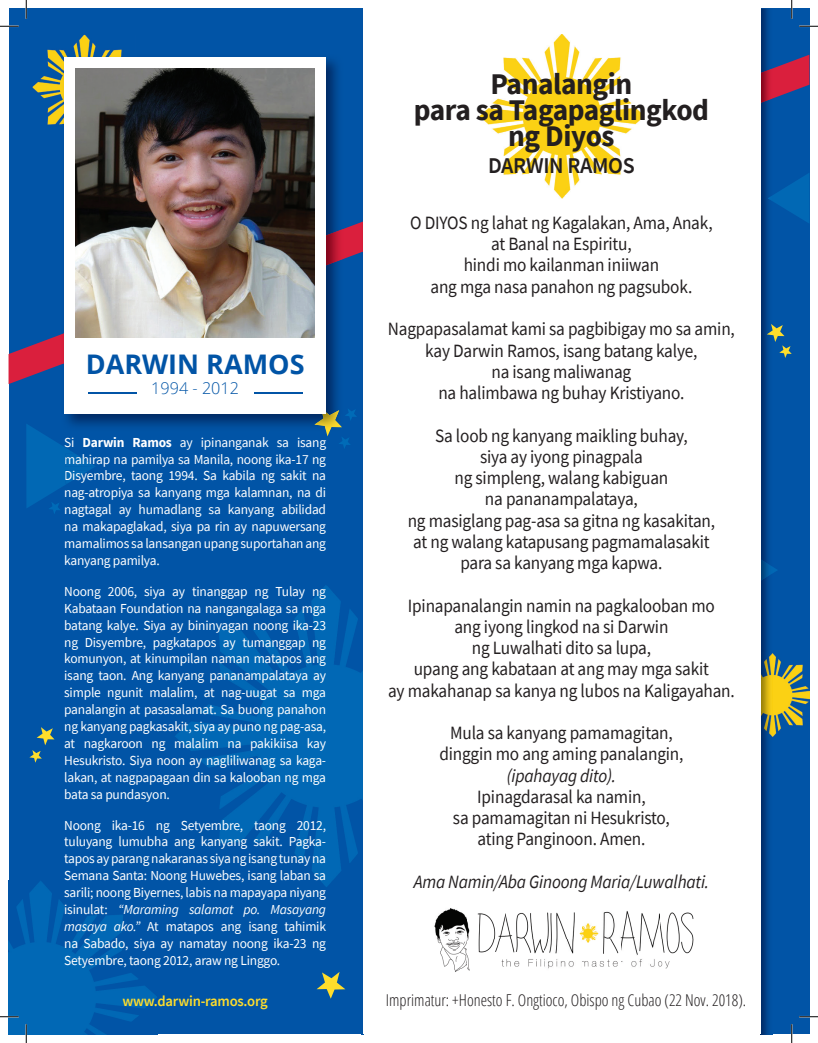
<style>
.page{position:relative;width:818px;height:1043px;background:#fff}
.page>*{position:absolute;margin:0;border:0;box-sizing:border-box;transform-origin:0 0}
.t1{font:700 30px/26.2px "Source Sans Pro";letter-spacing:-.015em;color:#231f20;text-align:center}
.t2{font:700 27px "Open Sans";color:#0154a6}
.t3{font:600 22.5px "Source Sans Pro";letter-spacing:-.015em;color:#231f20}
.t4{font:18.75px/21.2px "Source Sans Pro";letter-spacing:-.01em;color:#231f20;text-align:center;scale:.92 1}
.t5{font:italic 18.75px "Source Sans Pro";letter-spacing:-.01em;color:#231f20;scale:.92 1}
.t6{font:300 16.38px "Open Sans Condensed";color:#231f20}
.t7{font:300 16.25px "Open Sans";color:#0154a6}
.t8{font:600 15px "Source Sans Pro";letter-spacing:-.015em;color:#ffdd2b}
.t9{font:13.75px/16.9px "Source Sans Pro";letter-spacing:-.015em;color:#fff;text-align:justify}
.s1{font-weight:700}
.s2{font-style:italic}
</style>
<div class="page">
<div style="left:9px;top:9px;width:800px;height:1025px;background:#0154a6"></div>
<svg style="left:9px;top:55px;width:800px;height:329px"></svg>
<svg style="left:772px;top:567px;width:5px;height:6px"></svg>
<img style="left:175px;top:585px;width:186px;height:302px">
<img style="left:9px;top:881px;width:148px;height:153px">
<img style="left:32px;top:35px;width:90px;height:104px">
<img style="left:772px;top:653px;width:37px;height:84px">
<img style="left:361px;top:55px;width:2px;height:745px">
<img style="left:760px;top:9px;width:12px;height:1025px">
<img style="left:361px;top:69px;width:411px;height:183px">
<img style="left:760px;top:559px;width:12px;height:22px">
<div style="left:363px;top:9px;width:397px;height:1025px;background:#fff"></div>
<svg style="left:29px;top:727px;width:26px;height:35px"></svg>
<svg style="left:766px;top:324px;width:25px;height:34px"></svg>
<svg style="left:326px;top:409px;width:31px;height:39px"></svg>
<svg style="left:316px;top:972px;width:29px;height:26px"></svg>
<img style="left:61px;top:55px;width:282px;height:376px">
<img style="left:61px;top:229px;width:282px;height:135px">
<img style="left:61px;top:54px;width:76px;height:85px">
<img style="left:314px;top:408px;width:28px;height:23px">
<div style="left:64px;top:57px;width:262px;height:357px;background:#fff"></div>
<img style="left:76px;top:68px;width:238px;height:269px">
<hr style="left:88px;top:392px;width:48px;height:2px;background:#0154a6">
<hr style="left:254px;top:392px;width:49px;height:2px;background:#0154a6">
<svg style="left:26px;top:423px;width:70px;height:91px"></svg>
<svg style="left:767px;top:173px;width:42px;height:51px"></svg>
<img style="left:479px;top:34px;width:164px;height:165px">
<img style="left:434px;top:908px;width:260px;height:64px">
<svg style="left:0;top:25px;width:19px;height:2px"></svg>
<svg style="left:799px;top:25px;width:19px;height:2px"></svg>
<svg style="left:0;top:1015px;width:19px;height:2px"></svg>
<svg style="left:799px;top:1015px;width:19px;height:2px"></svg>
<svg style="left:25px;top:0;width:2px;height:19px"></svg>
<svg style="left:25px;top:1024px;width:2px;height:18px"></svg>
<svg style="left:790px;top:0;width:2px;height:19px"></svg>
<svg style="left:790px;top:1024px;width:2px;height:18px"></svg>
<h2 class="t2" style="left:86px;top:345px;width:220px">DARWIN RAMOS</h2>
<p class="t7" style="left:151px;top:377px;width:89px">1994 - 2012</p>
<p class="t9" style="left:64px;top:433px;width:263px">Si <span class="s1">Darwin Ramos</span> ay ipinanganak sa isang</p>
<p class="t9" style="left:64px;top:484px;width:263px">nag-atropiya sa kanyang mga kalamnan, na di nagtagal ay humadlang sa kanyang abilidad na makapaglakad, siya pa rin ay napuwersang mamalimos sa lansangan upang suportahan ang kanyang pamilya.</p>
<p class="t9" style="left:64px;top:583px;width:263px">Noong 2006, siya ay tinanggap ng Tulay ng Kabataan Foundation na nangangalaga sa mga batang kalye. Siya ay bininyagan noong ika-23 ng Disyembre, pagkatapos ay tumanggap ng komunyon, at kinumpilan naman matapos ang isang taon. Ang kanyang pananampalataya ay simple ngunit malalim, at nag-uugat sa mga panalangin at pasasalamat. Sa buong panahon ng kanyang pagkasakit, siya ay puno ng pag-asa, at nagkaroon ng malalim na pakikiisa kay Hesukristo. Siya noon ay nagliliwanag sa kaga&shy;lakan, at nagpapagaan din sa kalooban ng mga bata sa pundasyon.</p>
<p class="t9" style="left:64px;top:816px;width:263px">Noong ika-16 ng Setyembre, taong 2012, tuluyang lumubha ang kanyang sakit. Pagka&shy;tapos ay parang nakaranas siya ng isang tunay na Semana Santa: Noong Huwebes, isang laban sa sarili; noong Biyernes, labis na mapayapa niyang isinulat: <span class="s2">“Maraming salamat po. Masayang masaya ako.”</span> At matapos ang isang tahimik na Sabado, siya ay namatay noong ika-23 ng Setyembre, taong 2012, araw ng Linggo.</p>
<p class="t8" style="left:122px;top:990px;width:147px">www.darwin-ramos.org</p>
<p class="t9" style="left:64px;top:450px;width:263px">mahirap na pamilya sa Manila, noong ika-17 ng<br>Disyembre, taong 1994. Sa kabila ng sakit na</p>
<h1 class="t1" style="left:414px;top:70px;width:297px">Panalangin<br>para sa Tagapaglingkod ng Diyos</h1>
<h3 class="t3" style="left:488px;top:150px;width:148px">DARWIN RAMOS</h3>
<h3 class="t4" style="left:410px;top:212px;width:330px">O DIYOS ng lahat ng Kagalakan, Ama, Anak, at Banal na Espiritu,<br>hindi mo kailanman iniiwan<br>ang mga nasa panahon ng pagsubok.</h3>
<h3 class="t4" style="left:388px;top:318px;width:378px">Nagpapasalamat kami sa pagbibigay mo sa amin, kay Darwin Ramos, isang batang kalye,<br>na isang maliwanag<br>na halimbawa ng buhay Kristiyano.</h3>
<h3 class="t4" style="left:407px;top:424px;width:335px">Sa loob ng kanyang maikling buhay,<br>siya ay iyong pinagpala<br>ng simpleng, walang kabiguan<br>na pananampalataya,<br>ng masiglang pag-asa sa gitna ng kasakitan, at ng walang katapusang pagmamalasakit para sa kanyang mga kapwa.</h3>
<h3 class="t4" style="left:388px;top:594px;width:378px">Ipinapanalangin namin na pagkalooban mo<br>ang iyong lingkod na si Darwin<br>ng Luwalhati dito sa lupa,<br>upang ang kabataan at ang may mga sakit<br>ay makahanap sa kanya ng lubos na Kaligayahan.</h3>
<h3 class="t4" style="left:439px;top:722px;width:267px">Mula sa kanyang pamamagitan, dinggin mo ang aming panalangin,</h3>
<h3 class="t5" style="left:506px;top:763px;width:120px">(ipahayag dito).</h3>
<h3 class="t4" style="left:453px;top:786px;width:237px">Ipinagdarasal ka namin,<br>sa pamamagitan ni Hesukristo, ating Panginoon. Amen.</h3>
<h3 class="t5" style="left:414px;top:869px;width:322px">Ama Namin/Aba Ginoong Maria/Luwalhati.</h3>
<p class="t6" style="left:386px;top:988px;width:362px">Imprimatur: +Honesto F. Ongtioco, Obispo ng Cubao (22 Nov. 2018).</p>
</div>
